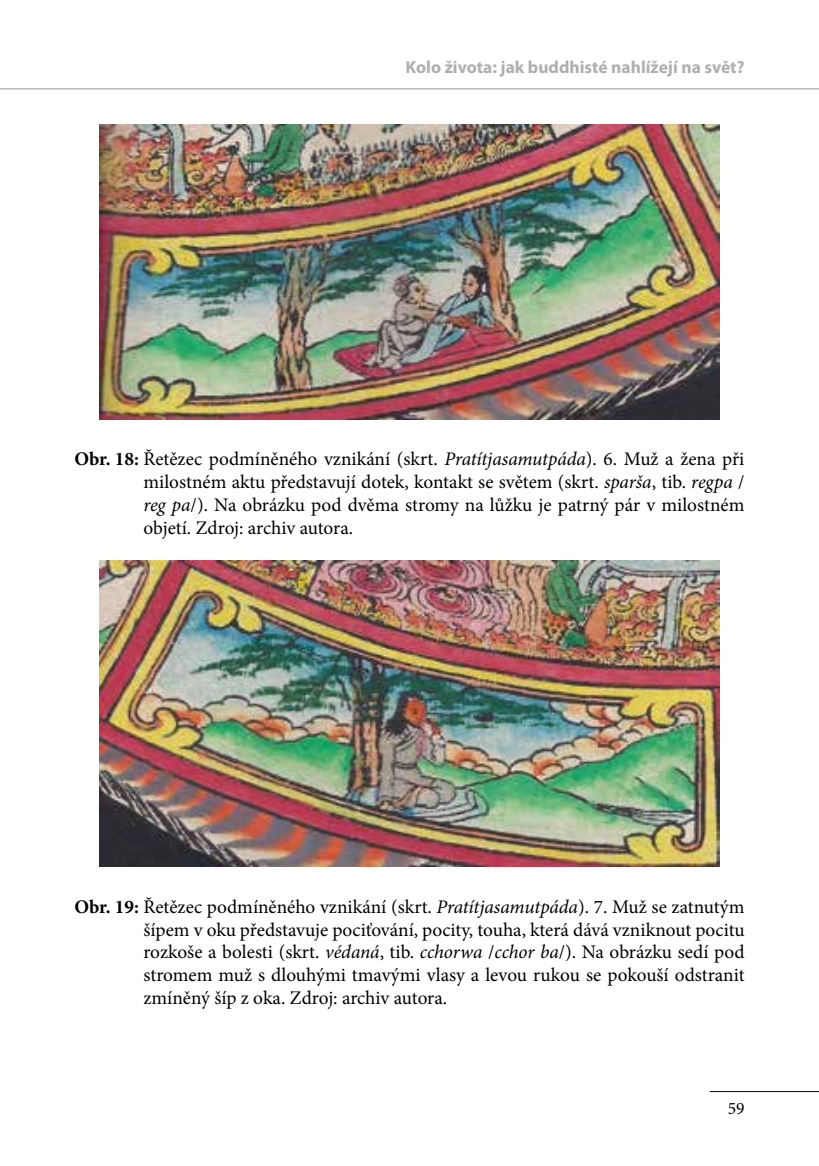
<style>
.page{position:relative;width:819px;height:1166px;background:#fff}
.page>*{position:absolute;margin:0;border:0;box-sizing:border-box;transform-origin:0 0}
.Text_2{font:19.25px/22.8px "Minion Pro";letter-spacing:-.005em;color:#000;text-align:justify}
.t1{font:700 17.5px "Myriad Pro";color:#aeafb2}
.t2{font:17.5px "Minion Pro";color:#000}
.s1{font-weight:700}
.s2{font-style:italic}
</style>
<div class="page">
<hr style="left:0;top:88px;width:819px;height:1px;background:#98989c">
<hr style="left:709px;top:1091px;width:110px;height:1px;background:#000">
<img style="left:99px;top:124px;width:620px;height:296px">
<img style="left:99px;top:561px;width:620px;height:306px">
<p class="t1" style="left:405px;top:55px;width:340px">Kolo života: jak buddhisté nahlížejí na svět?</p>
<p class="Text_2" style="left:143px;top:448px;width:602px;text-indent:-69px"><span class="s1">Obr. 18:</span> Řetězec podmíněného vznikání (skrt. <span class="s2">Pratítjasamutpáda</span>). 6. Muž a žena při milostném aktu představují dotek, kontakt se světem (skrt. <span class="s2">sparša</span>, tib. <span class="s2">regpa</span> / <span class="s2">reg pa</span>/). Na obrázku pod dvěma stromy na lůžku je patrný pár v milostném objetí. Zdroj: archiv autora.</p>
<p class="Text_2" style="left:143px;top:895px;width:602px;text-indent:-69px"><span class="s1">Obr. 19:</span> Řetězec podmíněného vznikání (skrt. <span class="s2">Pratítjasamutpáda</span>). 7. Muž se zatnutým šípem v oku představuje pociťování, pocity, touha, která dává vzniknout pocitu rozkoše a bolesti (skrt. <span class="s2">védaná</span>, tib. <span class="s2">cchorwa</span> /<span class="s2">cchor ba</span>/). Na obrázku sedí pod stromem muž s dlouhými tmavými vlasy a levou rukou se pokouší odstranit zmíněný šíp z oka. Zdroj: archiv autora.</p>
<p class="t2" style="left:727px;top:1097px;width:18px">59</p>
</div>
